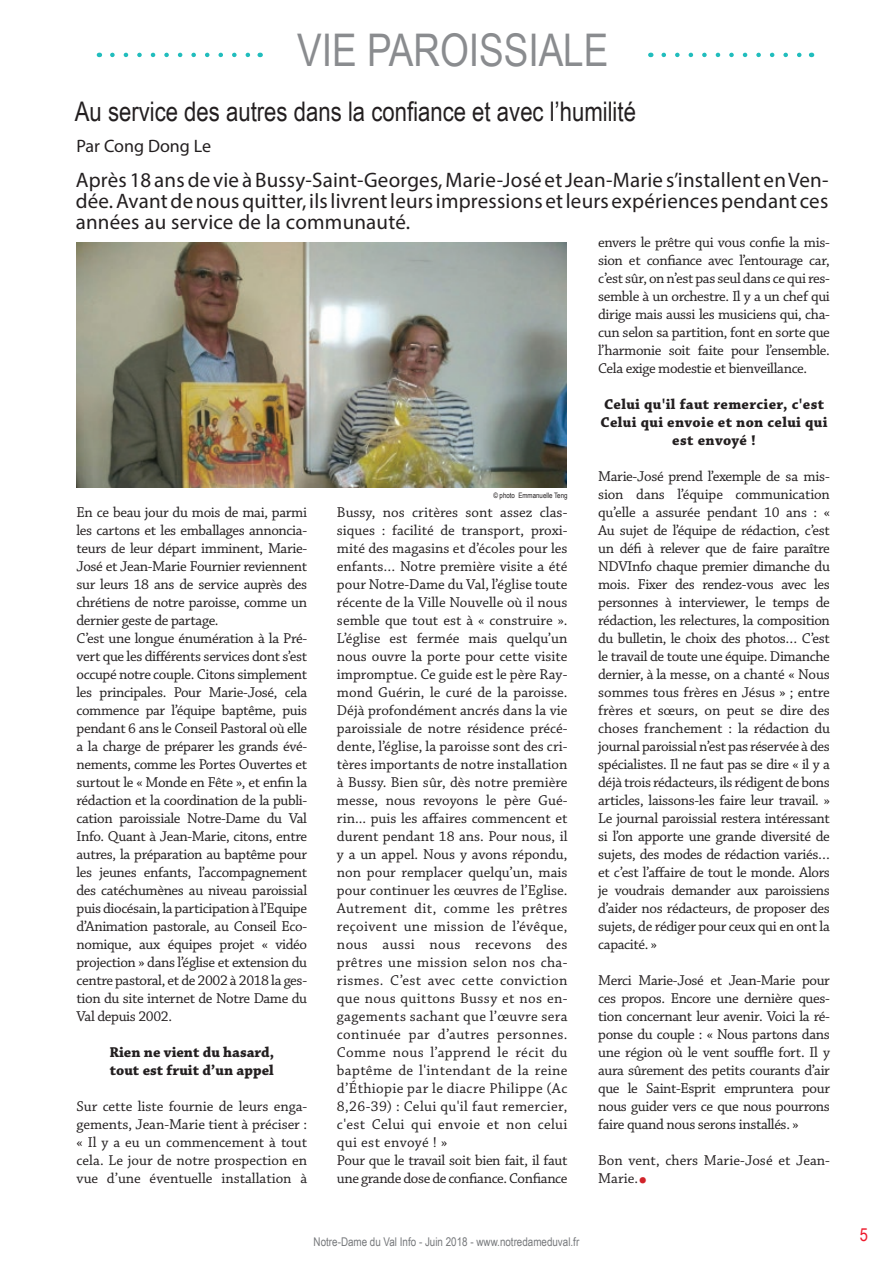
<style>
.page{position:relative;width:893px;height:1263px;background:#fff}
.page>*{position:absolute;margin:0;border:0;box-sizing:border-box;transform-origin:0 0}
.t1{font:45px "Arial Narrow";color:#8a8c8f}
.t2{font:27px "Arial Narrow";color:#231f20}
.t3{font:21px/21px "Myriad Pro";letter-spacing:.01em;color:#231f20;text-align:justify}
.t4{font:18px "Myriad Pro";color:#231f20}
.t5{font:18px "Arial Narrow";color:#ee1b2d}
.t6{font:15px/18px "Chaparral Pro";letter-spacing:-.015em;color:#231f20;text-align:justify}
.t7{font:700 15px/18px "Chaparral Pro";letter-spacing:.02em;color:#231f20;text-align:center}
.t8{font:700 15px/18px "Chaparral Pro";color:#231f20}
.t9{font:12px "Arial Narrow";color:#76787b}
.t10{font:7.5px "Arial Narrow";color:#231f20}
.s1{font-size:30px;color:#d1232a}
</style>
<div class="page">
<svg style="left:112px;top:53px;width:139px;height:4px"></svg>
<svg style="left:664px;top:53px;width:138px;height:4px"></svg>
<img style="left:77px;top:242px;width:489px;height:246px">
<h1 class="t1" style="left:297px;top:17px;width:313px">VIE PAROISSIALE</h1>
<h2 class="t2" style="left:75px;top:91px;width:563px">Au service des autres dans la confiance et avec l’humilité</h2>
<p class="t4" style="left:77px;top:135px;width:136px">Par Cong Dong Le</p>
<h3 class="t3" style="left:76px;top:170px;width:754px">Après 18 ans de vie à Bussy-Saint-Georges, Marie-José et Jean-Marie s’installent en Ven&shy;dée. Avant de nous quitter, ils livrent leurs impressions et leurs expériences pendant ces années au service de la communauté.</h3>
<p class="t6" style="left:77px;top:504px;width:232px;text-align:left">En ce beau jour du mois de mai, parmi les cartons et les emballages annoncia&shy;teurs de leur départ imminent, Marie-José et Jean-Marie Fournier reviennent sur leurs 18 ans de service auprès des chrétiens de notre paroisse, comme un dernier geste de partage.<br>C’est une longue énumération à la Pré&shy;vert que les différents services dont s’est occupé notre couple. Citons simplement les principales. Pour Marie-José, cela commence par l’équipe baptême, puis pendant 6 ans le Conseil Pastoral où elle a la charge de préparer les grands évé&shy;nements, comme les Portes Ouvertes et surtout le « Monde en Fête », et enfin la rédaction et la coordination de la publi&shy;cation paroissiale Notre-Dame du Val Info. Quant à Jean-Marie, citons, entre autres, la préparation au baptême pour les jeunes enfants, l’accompagnement des catéchumènes au niveau paroissial puis diocésain, la participation à l’Equipe d’Animation pastorale, au Conseil Eco&shy;nomique, aux équipes projet « vidéo projection » dans l’église et extension du centre pastoral, et de 2002 à 2018 la ges&shy;tion du site internet de Notre Dame du Val depuis 2002.</p>
<p class="t8" style="left:110px;top:1044px;width:166px">Rien ne vient du hasard, tout est fruit d’un appel</p>
<p class="t6" style="left:77px;top:1098px;width:232px">Sur cette liste fournie de leurs enga&shy;gements, Jean-Marie tient à préciser : « Il y a eu un commencement à tout cela. Le jour de notre prospection en vue d’une éventuelle installation à</p>
<p class="t10" style="left:493px;top:489px;width:76px">© photo Emmanuelle Teng</p>
<p class="t6" style="left:337px;top:504px;width:232px;text-align:left">Bussy, nos critères sont assez clas&shy;siques : facilité de transport, proxi&shy;mité des magasins et d’écoles pour les enfants… Notre première visite a été pour Notre-Dame du Val, l’église toute récente de la Ville Nouvelle où il nous semble que tout est à « construire ».<br>L’église est fermée mais quelqu’un nous ouvre la porte pour cette visite impromptue. Ce guide est le père Ray&shy;mond Guérin, le curé de la paroisse.<br>Déjà profondément ancrés dans la vie paroissiale de notre résidence précé&shy;dente, l’église, la paroisse sont des cri&shy;tères importants de notre installation à Bussy. Bien sûr, dès notre première messe, nous revoyons le père Gué&shy;rin... puis les affaires commencent et durent pendant 18 ans. Pour nous, il y a un appel. Nous y avons répondu, non pour remplacer quelqu’un, mais pour continuer les œuvres de l’Eglise.<br>Autrement dit, comme les prêtres reçoivent une mission de l’évêque, nous aussi nous recevons des prêtres une mission selon nos cha&shy;rismes. C’est avec cette conviction que nous quittons Bussy et nos en&shy;gagements sachant que l’œuvre sera continuée par d’autres personnes.<br>Comme nous l’apprend le récit du baptême de l'intendant de la reine d’Éthiopie par le diacre Philippe (Ac 8,26-39) : Celui qu'il faut remercier, c'est Celui qui envoie et non celui qui est envoyé ! »<br>Pour que le travail soit bien fait, il faut une grande dose de confiance. Confiance</p>
<p class="t6" style="left:598px;top:234px;width:233px">envers le prêtre qui vous confie la mis&shy;sion et confiance avec l’entourage car, c’est sûr, on n’est pas seul dans ce qui res&shy;semble à un orchestre. Il y a un chef qui dirige mais aussi les musiciens qui, cha&shy;cun selon sa partition, font en sorte que l’harmonie soit faite pour l’ensemble.<br>Cela exige modestie et bienveillance.</p>
<p class="t7" style="left:600px;top:396px;width:229px">Celui qu'il faut remercier, c'est<br>Celui qui envoie et non celui qui est envoyé !</p>
<p class="t6" style="left:598px;top:468px;width:233px">Marie-José prend l’exemple de sa mis&shy;sion dans l’équipe communication qu’elle a assurée pendant 10 ans : « Au sujet de l’équipe de rédaction, c’est un défi à relever que de faire paraître NDVInfo chaque premier dimanche du mois. Fixer des rendez-vous avec les personnes à interviewer, le temps de rédaction, les relectures, la composition du bulletin, le choix des photos… C’est le travail de toute une équipe. Dimanche dernier, à la messe, on a chanté « Nous sommes tous frères en Jésus » ; entre frères et sœurs, on peut se dire des choses franchement : la rédaction du journal paroissial n’est pas réservée à des spécialistes. Il ne faut pas se dire « il y a déjà trois rédacteurs, ils rédigent de bons articles, laissons-les faire leur travail. » Le journal paroissial restera intéressant si l’on apporte une grande diversité de sujets, des modes de rédaction variés… et c’est l’affaire de tout le monde. Alors je voudrais demander aux paroissiens d’aider nos rédacteurs, de proposer des sujets, de rédiger pour ceux qui en ont la capacité. »</p>
<p class="t6" style="left:598px;top:972px;width:233px">Merci Marie-José et Jean-Marie pour ces propos. Encore une dernière ques&shy;tion concernant leur avenir. Voici la ré&shy;ponse du couple : « Nous partons dans une région où le vent souffle fort. Il y aura sûrement des petits courants d’air que le Saint-Esprit empruntera pour nous guider vers ce que nous pourrons faire quand nous serons installés. »</p>
<p class="t6" style="left:598px;top:1152px;width:233px">Bon vent, chers Marie-José et Jean-<br>Marie.<span class="s1">•</span></p>
<p class="t9" style="left:314px;top:1233px;width:267px">Notre-Dame du Val Info - Juin 2018 - www.notredameduval.fr</p>
<p class="t5" style="left:860px;top:1221px;width:10px">5</p>
</div>
